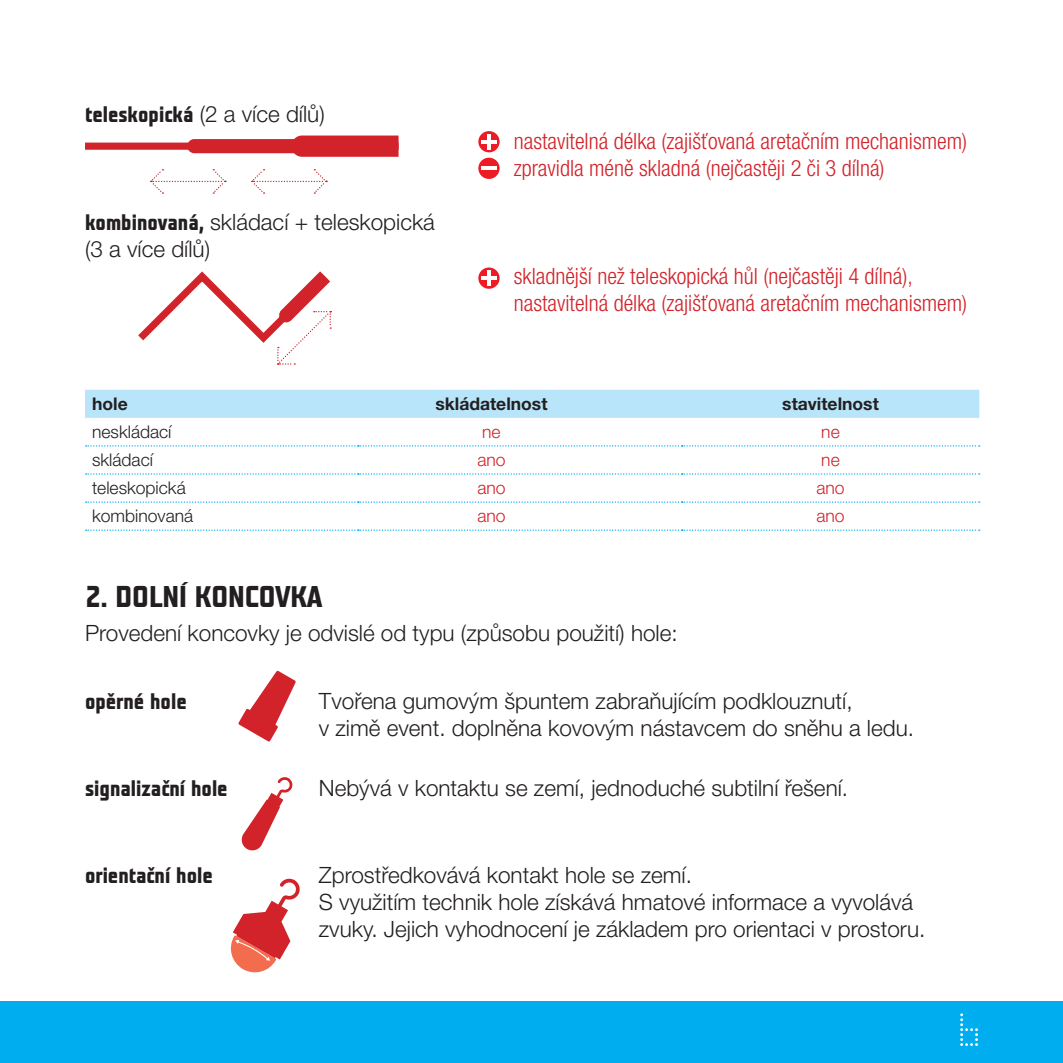
<style>
.page{position:relative;width:1063px;height:1063px;background:#fff}
.page>*{position:absolute;margin:0;border:0;box-sizing:border-box;transform-origin:0 0}
.t1{font:700 30px "Teuton Normal CE";color:#231f20}
.t2{font:300 22.5px/27px "Helvetica Neue LT Pro";color:#231f20}
.t3{font:300 condensed 22.5px/27px "Helvetica Neue LT Pro";color:#d2232a}
.t4{font:700 22.5px "Teuton Normal CE";color:#231f20}
.t5{font:300 17.5px "Helvetica Neue LT Pro";color:#231f20}
.t6{font:700 17.5px "Helvetica Neue LT Pro";color:#231f20}
.t7{font:300 17.5px "Helvetica Neue LT Pro";color:#d2232a}
.s1{font-family:"Helvetica Neue LT Pro";font-weight:300}
.s2{font-family:"Teuton Normal CE";font-weight:700}
</style>
<div class="page">
<div style="left:478px;top:131px;width:22px;height:21px;background:#ed1c24;border-radius:50%"></div>
<hr style="left:487px;top:134px;width:4px;height:16px;background:#fff">
<hr style="left:481px;top:140px;width:16px;height:3px;background:#fff">
<div style="left:478px;top:158px;width:22px;height:21px;background:#ed1c24;border-radius:50%"></div>
<hr style="left:481px;top:167px;width:16px;height:3px;background:#fff">
<div style="left:478px;top:268px;width:22px;height:21px;background:#ed1c24;border-radius:50%"></div>
<hr style="left:487px;top:270px;width:4px;height:16px;background:#fff">
<hr style="left:481px;top:276px;width:16px;height:4px;background:#fff">
<div style="left:0;top:1001px;width:1063px;height:62px;background:#00adef"></div>
<svg style="left:960px;top:1013px;width:18px;height:33px"></svg>
<div style="left:85px;top:390px;width:894px;height:28px;background:#b9e5fa"></div>
<svg style="left:86px;top:501px;width:894px;height:2px"></svg>
<svg style="left:86px;top:530px;width:894px;height:1px"></svg>
<svg style="left:86px;top:445px;width:894px;height:2px"></svg>
<svg style="left:86px;top:473px;width:894px;height:2px"></svg>
<svg style="left:150px;top:169px;width:76px;height:25px"></svg>
<svg style="left:251px;top:169px;width:76px;height:25px"></svg>
<svg style="left:238px;top:671px;width:58px;height:71px"></svg>
<svg style="left:241px;top:777px;width:52px;height:74px"></svg>
<svg style="left:230px;top:878px;width:70px;height:95px"></svg>
<div style="left:85px;top:143px;width:314px;height:7px;background:#d2232a"></div>
<svg style="left:187px;top:136px;width:212px;height:21px"></svg>
<svg style="left:138px;top:271px;width:194px;height:94px"></svg>
<p class="t4" style="left:85px;top:103px;width:241px">teleskopická <span class="s1">(2 a více dílů)</span></p>
<p class="t2" style="left:85px;top:212px;width:351px"><span class="s2">kombinovaná,</span> skládací + teleskopická (3 a více dílů)</p>
<p class="t3" style="left:514px;top:128px;width:455px">nastavitelná délka (zajišťovaná aretačním mechanismem) zpravidla méně skladná (nejčastěji 2 či 3 dílná)</p>
<p class="t3" style="left:514px;top:263px;width:455px">skladnější než teleskopická hůl (nejčastěji 4 dílná), nastavitelná délka (zajišťovaná aretačním mechanismem)</p>
<p class="t6" style="left:92px;top:398px;width:37px">hole</p>
<p class="t6" style="left:435px;top:398px;width:114px">skládatelnost</p>
<p class="t6" style="left:782px;top:398px;width:98px">stavitelnost</p>
<p class="t5" style="left:92px;top:426px;width:81px">neskládací</p>
<p class="t7" style="left:482px;top:426px;width:20px">ne</p>
<p class="t7" style="left:821px;top:426px;width:20px">ne</p>
<p class="t5" style="left:92px;top:454px;width:62px">skládací</p>
<p class="t7" style="left:477px;top:454px;width:30px">ano</p>
<p class="t7" style="left:821px;top:454px;width:20px">ne</p>
<p class="t5" style="left:92px;top:482px;width:95px">teleskopická</p>
<p class="t7" style="left:477px;top:482px;width:30px">ano</p>
<p class="t7" style="left:816px;top:482px;width:30px">ano</p>
<p class="t5" style="left:92px;top:510px;width:103px">kombinovaná</p>
<p class="t7" style="left:477px;top:510px;width:30px">ano</p>
<p class="t7" style="left:816px;top:510px;width:30px">ano</p>
<h1 class="t1" style="left:85px;top:581px;width:239px">2. DOLNÍ KONCOVKA</h1>
<p class="t2" style="left:85px;top:622px;width:594px">Provedení koncovky je odvislé od typu (způsobu použití) hole:</p>
<p class="t4" style="left:85px;top:690px;width:103px">opěrné hole</p>
<p class="t2" style="left:319px;top:690px;width:597px">Tvořena gumovým špuntem zabraňujícím podklouznutí,<br>v zimě event. doplněna kovovým nástavcem do sněhu a ledu.</p>
<p class="t4" style="left:85px;top:777px;width:144px">signalizační hole</p>
<p class="t2" style="left:319px;top:777px;width:531px">Nebývá v kontaktu se zemí, jednoduché subtilní řešení.</p>
<p class="t4" style="left:85px;top:864px;width:129px">orientační hole</p>
<p class="t2" style="left:319px;top:864px;width:608px">Zprostředkovává kontakt hole se zemí.<br>S využitím technik hole získává hmatové informace a vyvolává zvuky. Jejich vyhodnocení je základem pro orientaci v prostoru.</p>
</div>
